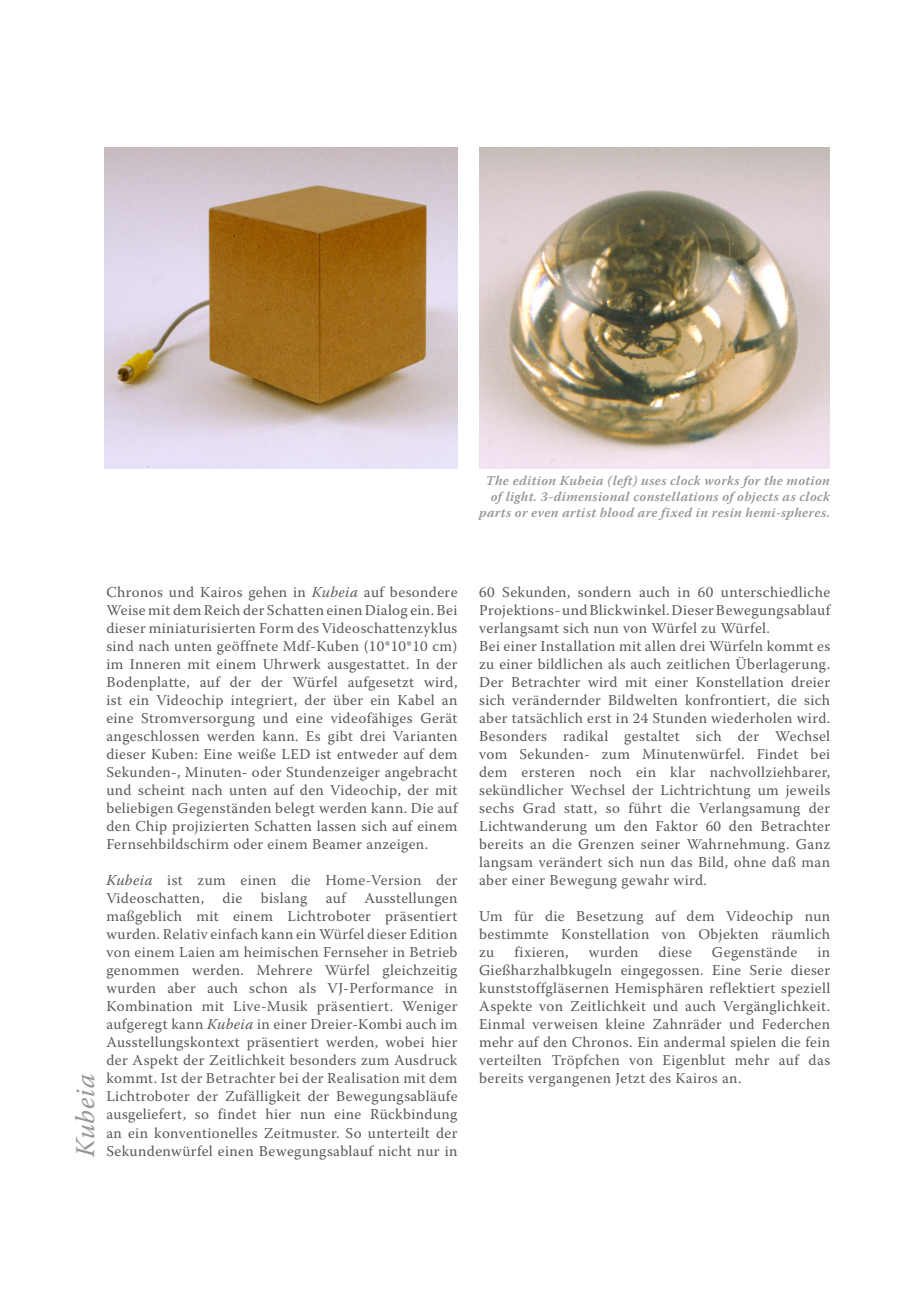
<style>
.page{position:relative;width:915px;height:1306px;background:#fff}
.page>*{position:absolute;margin:0;border:0;box-sizing:border-box;transform-origin:0 0}
.t1{font:italic 27px "Warnock Pro";letter-spacing:.03em;color:#939598}
.t2{font:15px/18px "Warnock Pro";letter-spacing:.025em;color:#57585a;text-align:justify}
.t3{font:italic 600 13.5px/16.2px "Warnock Pro";letter-spacing:.025em;color:#939598;text-align:right}
.s1{font-style:italic}
</style>
<div class="page">
<img style="left:105px;top:148px;width:352px;height:321px">
<img style="left:479px;top:148px;width:350px;height:321px">
<p class="t3" style="left:479px;top:472px;width:352px">The edition Kubeia (left) uses clock works for the motion of light. 3-dimensional constellations of objects as clock parts or even artist blood are fixed in resin hemi-spheres.</p>
<p class="t1" style="left:69px;top:1156px;width:85px;rotate:-90deg">Kubeia</p>
<p class="t2" style="left:106px;top:583px;width:352px">Chronos und Kairos gehen in <span class="s1">Kubeia</span> auf besondere Weise mit dem Reich der Schatten einen Dialog ein. Bei dieser miniaturisierten Form des Videoschattenzyklus sind nach unten geöffnete Mdf-Kuben (10*10*10 cm) im Inneren mit einem Uhrwerk ausgestattet. In der Bodenplatte, auf der der Würfel aufgesetzt wird, ist ein Videochip integriert, der über ein Kabel an eine Stromversorgung und eine videofähiges Gerät angeschlossen werden kann. Es gibt drei Varianten dieser Kuben: Eine weiße LED ist entweder auf dem Sekunden-, Minuten- oder Stundenzeiger angebracht und scheint nach unten auf den Videochip, der mit beliebigen Gegenständen belegt werden kann. Die auf den Chip projizierten Schatten lassen sich auf einem Fernsehbildschirm oder einem Beamer anzeigen.</p>
<p class="t2" style="left:106px;top:871px;width:352px"><span class="s1">Kubeia</span> ist zum einen die Home-Version der Videoschatten, die bislang auf Ausstellungen maßgeblich mit einem Lichtroboter präsentiert wurden. Relativ einfach kann ein Würfel dieser Edition von einem Laien am heimischen Fernseher in Betrieb genommen werden. Mehrere Würfel gleichzeitig wurden aber auch schon als VJ-Performance in Kombination mit Live-Musik präsentiert. Weniger aufgeregt kann <span class="s1">Kubeia</span> in einer Dreier-Kombi auch im Ausstellungskontext präsentiert werden, wobei hier der Aspekt der Zeitlichkeit besonders zum Ausdruck kommt. Ist der Betrachter bei der Realisation mit dem Lichtroboter der Zufälligkeit der Bewegungsabläufe ausgeliefert, so findet hier nun eine Rückbindung an ein konventionelles Zeitmuster. So unterteilt der</p>
<p class="t2" style="left:106px;top:1141px;width:352px">Sekundenwürfel einen Bewegungsablauf nicht nur in</p>
<p class="t2" style="left:479px;top:583px;width:352px">60 Sekunden, sondern auch in 60 unterschiedliche Projektions- und Blickwinkel. Dieser Bewegungsablauf verlangsamt sich nun von Würfel zu Würfel.</p>
<p class="t2" style="left:479px;top:637px;width:352px">Bei einer Installation mit allen drei Würfeln kommt es zu einer bildlichen als auch zeitlichen Überlagerung.<br>Der Betrachter wird mit einer Konstellation dreier sich verändernder Bildwelten konfrontiert, die sich aber tatsächlich erst in 24 Stunden wiederholen wird.</p>
<p class="t2" style="left:479px;top:727px;width:352px">Besonders radikal gestaltet sich der Wechsel vom Sekunden- zum Minutenwürfel. Findet bei dem ersteren noch ein klar nachvollziehbarer, sekündlicher Wechsel der Lichtrichtung um jeweils sechs Grad statt, so führt die Verlangsamung der Lichtwanderung um den Faktor 60 den Betrachter bereits an die Grenzen seiner Wahrnehmung. Ganz langsam verändert sich nun das Bild, ohne daß man aber einer Bewegung gewahr wird.</p>
<p class="t2" style="left:479px;top:907px;width:352px">Um für die Besetzung auf dem Videochip nun bestimmte Konstellation von Objekten räumlich zu</p>
<p class="t2" style="left:514px;top:943px;width:56px">fixieren,</p>
<p class="t2" style="left:588px;top:943px;width:51px">wurden</p>
<p class="t2" style="left:658px;top:943px;width:35px">diese</p>
<p class="t2" style="left:711px;top:943px;width:87px">Gegenstände</p>
<p class="t2" style="left:479px;top:943px;width:352px;text-indent:338px">in Gießharzhalbkugeln eingegossen. Eine Serie dieser kunststoffgläsernen Hemisphären reflektiert speziell Aspekte von Zeitlichkeit und auch Vergänglichkeit.<br>Einmal verweisen kleine Zahnräder und Federchen mehr auf den Chronos. Ein andermal spielen die fein verteilten Tröpfchen von Eigenblut mehr auf das bereits vergangenen Jetzt des Kairos an.</p>
</div>
